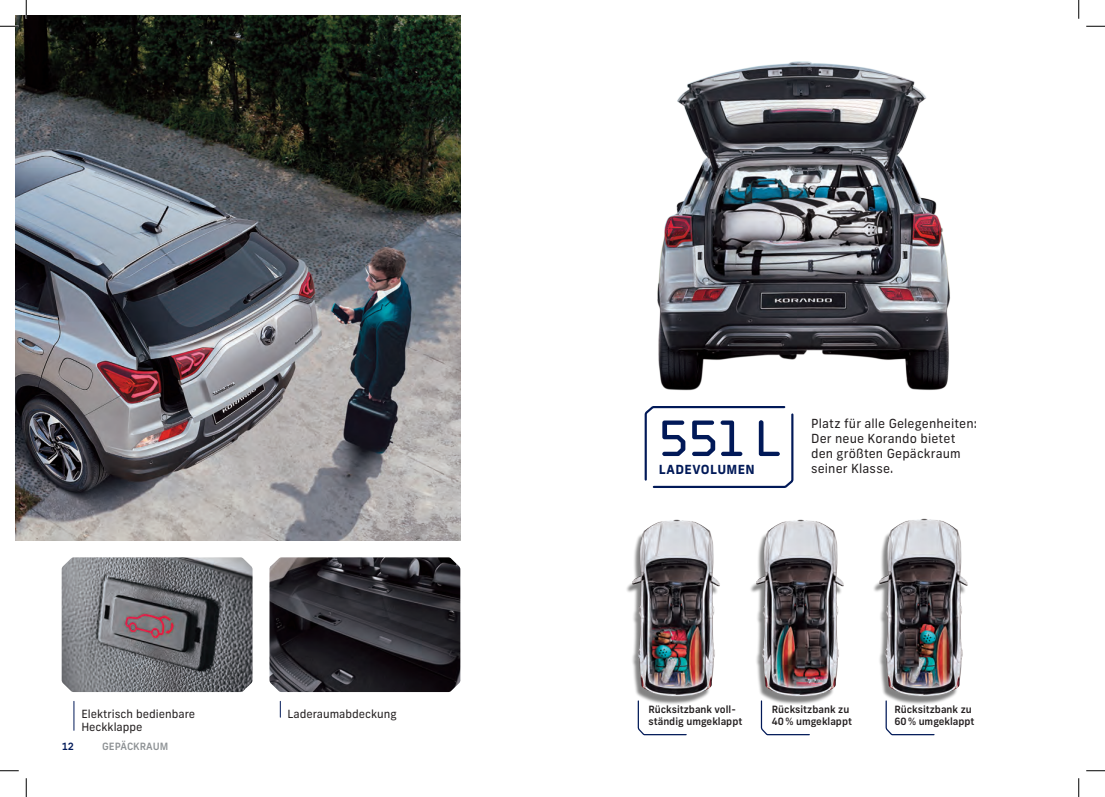
<style>
.page{position:relative;width:1105px;height:797px;background:#fff}
.page>*{position:absolute;margin:0;border:0;box-sizing:border-box;transform-origin:0 0}
.t1{font:53.12px "Plotter Liner Stencil Std";color:#011958}
.t2{font:12.5px/15px "Frank New";letter-spacing:.01em;color:#231f20}
.t3{font:700 12.5px "Frank New";letter-spacing:.025em;color:#011958}
.t4{font:11.25px/13.5px "Frank New";color:#231f20}
.t5{font:500 10px/12.5px "Frank New";color:#231f20}
.t6{font:500 10px "Frank New";color:#8e9295}
.t7{font:500 10px "Frank New";color:#011958}
</style>
<div class="page">
<img style="left:657px;top:61px;width:293px;height:330px">
<img style="left:873px;top:518px;width:95px;height:185px">
<img style="left:750px;top:519px;width:94px;height:184px">
<img style="left:626px;top:519px;width:94px;height:184px">
<svg style="left:637px;top:699px;width:50px;height:37px"></svg>
<svg style="left:760px;top:699px;width:50px;height:37px"></svg>
<svg style="left:885px;top:699px;width:50px;height:37px"></svg>
<svg style="left:644px;top:406px;width:150px;height:82px"></svg>
<img style="left:16px;top:16px;width:444px;height:524px">
<img style="left:269px;top:557px;width:191px;height:135px">
<img style="left:62px;top:557px;width:191px;height:135px">
<svg style="left:74px;top:701px;width:1px;height:29px"></svg>
<svg style="left:280px;top:701px;width:1px;height:16px"></svg>
<svg style="left:0;top:25px;width:19px;height:2px"></svg>
<svg style="left:1086px;top:25px;width:19px;height:2px"></svg>
<svg style="left:0;top:770px;width:19px;height:1px"></svg>
<svg style="left:1086px;top:770px;width:19px;height:1px"></svg>
<svg style="left:25px;top:0;width:2px;height:19px"></svg>
<svg style="left:25px;top:778px;width:2px;height:19px"></svg>
<svg style="left:1078px;top:0;width:1px;height:19px"></svg>
<svg style="left:1078px;top:778px;width:1px;height:19px"></svg>
<p class="t4" style="left:81px;top:706px;width:115px">Elektrisch bedienbare<br>Heckklappe</p>
<p class="t4" style="left:287px;top:706px;width:111px">Laderaumabdeckung</p>
<p class="t7" style="left:62px;top:740px;width:14px">12</p>
<p class="t6" style="left:102px;top:740px;width:68px">GEPÄCKRAUM</p>
<h1 class="t1" style="left:659px;top:403px;width:123px">551 L</h1>
<p class="t3" style="left:659px;top:461px;width:98px">LADEVOLUMEN</p>
<p class="t2" style="left:811px;top:416px;width:167px">Platz für alle Gelegenheiten:<br>Der neue Korando bietet den größten Gepäckraum seiner Klasse.</p>
<p class="t5" style="left:648px;top:702px;width:95px">Rücksitzbank voll&shy;ständig umgeklappt</p>
<p class="t5" style="left:772px;top:702px;width:82px">Rücksitzbank zu<br>40% umgeklappt</p>
<p class="t5" style="left:894px;top:702px;width:82px">Rücksitzbank zu<br>60% umgeklappt</p>
</div>
